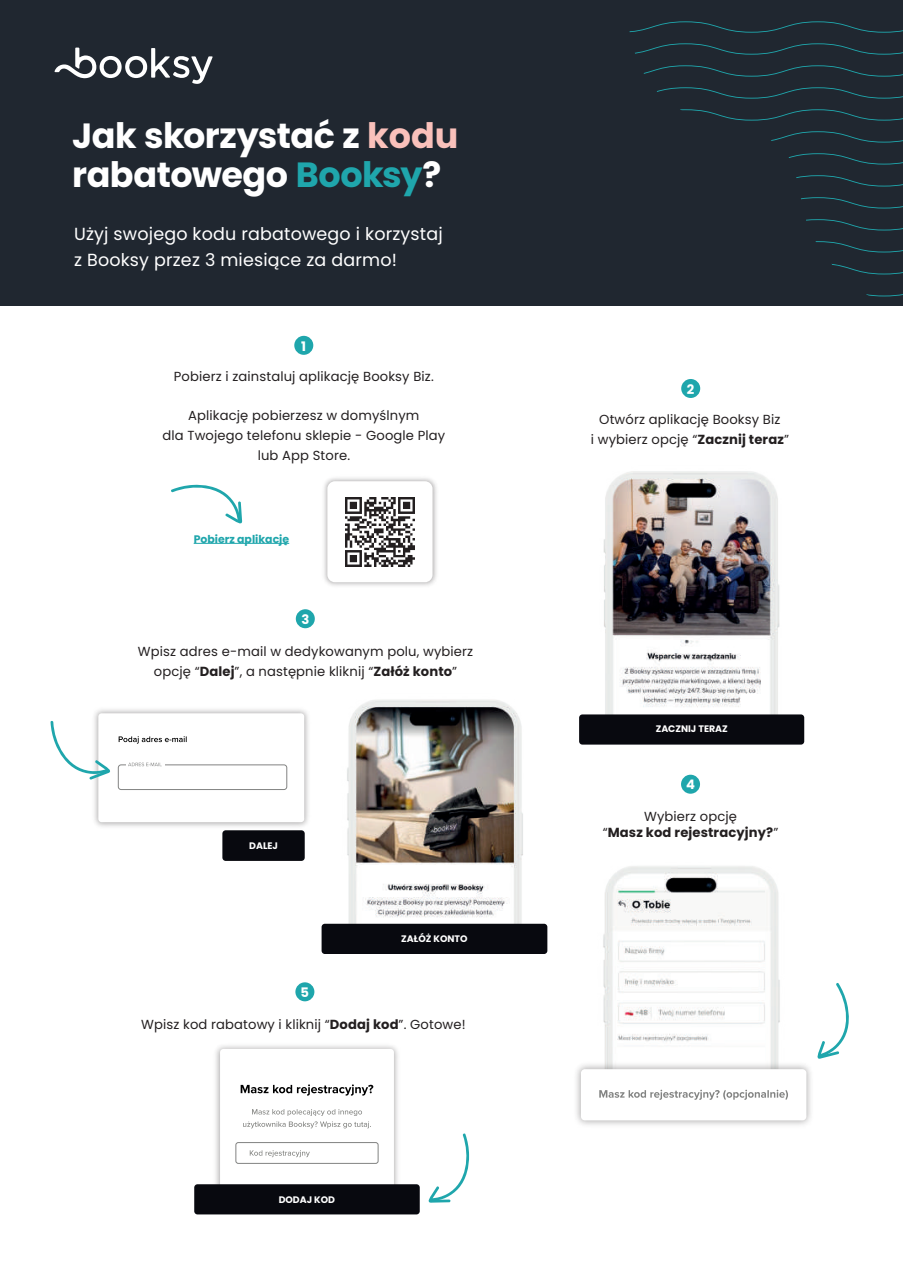
<style>
.page{position:relative;width:903px;height:1270px;background:#fff}
.page>*{position:absolute;margin:0;border:0;box-sizing:border-box;transform-origin:0 0}
.t1{font:700 35px/39.2px "Poppins";letter-spacing:-.015em;color:#fff}
.t2{font:17.5px/25.4px "Poppins";letter-spacing:.01em;color:#fff}
.t3{font:13.12px/19.6px "Poppins";letter-spacing:.01em;color:#231f20;text-align:center}
.t4{font:700 13.12px/15.8px "Poppins";letter-spacing:.01em;color:#231f20;text-align:center}
.t5{font:700 13.12px "Poppins";color:#fff}
.t6{font:700 10.85px "Poppins";color:#1fa6ac}
.t7{font:700 9.45px "Poppins";color:#fff}
.s1{color:#fac1bb}
.s2{color:#1fa6ac}
.s3{font-weight:700}
.s4{font-weight:400}
</style>
<div class="page">
<img style="left:337px;top:699px;width:200px;height:225px">
<img style="left:215px;top:1045px;width:183px;height:139px">
<div style="left:220px;top:1049px;width:174px;height:154px;background:#fff;border-radius:3px"></div>
<div style="left:0;top:0;width:903px;height:306px;background:#202730"></div>
<svg style="left:629px;top:21px;width:274px;height:12px"></svg>
<svg style="left:635px;top:43px;width:268px;height:12px"></svg>
<svg style="left:643px;top:65px;width:260px;height:12px"></svg>
<svg style="left:657px;top:87px;width:246px;height:12px"></svg>
<svg style="left:680px;top:109px;width:223px;height:12px"></svg>
<svg style="left:771px;top:131px;width:132px;height:12px"></svg>
<svg style="left:788px;top:153px;width:115px;height:12px"></svg>
<svg style="left:796px;top:175px;width:107px;height:12px"></svg>
<svg style="left:801px;top:197px;width:102px;height:12px"></svg>
<svg style="left:806px;top:219px;width:97px;height:11px"></svg>
<svg style="left:815px;top:241px;width:88px;height:11px"></svg>
<svg style="left:831px;top:264px;width:72px;height:10px"></svg>
<svg style="left:866px;top:294px;width:37px;height:2px"></svg>
<svg style="left:54px;top:48px;width:159px;height:36px"></svg>
<div style="left:681px;top:379px;width:19px;height:19px;background:#1fa6ac;border-radius:50%"></div>
<div style="left:296px;top:609px;width:19px;height:19px;background:#1fa6ac;border-radius:50%"></div>
<hr style="left:194px;top:543px;width:95px;height:1px;background:#1fa6ac">
<div style="left:294px;top:336px;width:19px;height:19px;background:#1fa6ac;border-radius:50%"></div>
<div style="left:681px;top:775px;width:19px;height:19px;background:#1fa6ac;border-radius:50%"></div>
<div style="left:295px;top:982px;width:19px;height:19px;background:#1fa6ac;border-radius:50%"></div>
<svg style="left:241px;top:1084px;width:132px;height:12px"></svg>
<svg style="left:243px;top:1109px;width:128px;height:19px"></svg>
<div style="left:236px;top:1142px;width:142px;height:22px;border:1px solid #828382;border-radius:2px"></div>
<svg style="left:250px;top:1150px;width:60px;height:7px"></svg>
<svg style="left:817px;top:983px;width:32px;height:76px"></svg>
<svg style="left:428px;top:1133px;width:42px;height:70px"></svg>
<svg style="left:171px;top:484px;width:71px;height:40px"></svg>
<div style="left:222px;top:830px;width:83px;height:31px;background:#08090f;border-radius:3px"></div>
<div style="left:194px;top:1184px;width:226px;height:30px;background:#08090f;border-radius:3px"></div>
<img style="left:361px;top:865px;width:149px;height:59px">
<div style="left:322px;top:924px;width:225px;height:30px;background:#08090f;border-radius:3px"></div>
<img style="left:94px;top:709px;width:215px;height:122px">
<div style="left:98px;top:713px;width:206px;height:109px;background:#fff;border-radius:3px"></div>
<svg style="left:119px;top:736px;width:68px;height:8px"></svg>
<div style="left:118px;top:765px;width:169px;height:25px;border:1px solid #828382;border-radius:3px"></div>
<svg style="left:126px;top:762px;width:38px;height:5px"></svg>
<svg style="left:128px;top:763px;width:34px;height:3px"></svg>
<svg style="left:50px;top:720px;width:60px;height:60px"></svg>
<img style="left:324px;top:478px;width:113px;height:108px">
<div style="left:327px;top:481px;width:105px;height:101px;background:#fff;border-radius:8px"></div>
<img style="left:579px;top:471px;width:224px;height:245px">
<div style="left:579px;top:714px;width:225px;height:31px;background:#08090f;border-radius:3px"></div>
<img style="left:603px;top:866px;width:177px;height:193px">
<img style="left:576px;top:1059px;width:235px;height:66px">
<div style="left:581px;top:1069px;width:225px;height:51px;background:#fff;border-radius:4px"></div>
<svg style="left:599px;top:1090px;width:189px;height:10px"></svg>
<img style="left:345px;top:497px;width:69px;height:69px">
<h1 class="t1" style="left:72px;top:117px;width:388px">Jak skorzystać z <span class="s1">kodu </span>rabatowego <span class="s2">Booksy</span>?</h1>
<h2 class="t2" style="left:74px;top:221px;width:370px">Użyj swojego kodu rabatowego i korzystaj z Booksy przez 3 miesiące za darmo!</h2>
<p class="t5" style="left:301px;top:338px;width:6px">1</p>
<p class="t3" style="left:174px;top:367px;width:261px">Pobierz i zainstaluj aplikację Booksy Biz.</p>
<p class="t3" style="left:162px;top:406px;width:284px">Aplikację pobierzesz w domyślnym<br>dla Twojego telefonu sklepie - Google Play lub App Store.</p>
<p class="t6" style="left:194px;top:532px;width:97px">Pobierz aplikację</p>
<p class="t5" style="left:301px;top:612px;width:9px">3</p>
<p class="t3" style="left:138px;top:642px;width:337px">Wpisz adres e-mail w dedykowanym polu, wybierz opcję “<span class="s3">Dalej</span>”, a następnie kliknij “<span class="s3">Załóż konto</span>”</p>
<p class="t7" style="left:249px;top:840px;width:30px">DALEJ</p>
<p class="t5" style="left:300px;top:985px;width:10px">5</p>
<p class="t7" style="left:401px;top:933px;width:68px">ZAŁÓŻ KONTO</p>
<p class="t3" style="left:141px;top:1015px;width:326px">Wpisz kod rabatowy i kliknij “<span class="s3">Dodaj kod</span>”. Gotowe!</p>
<p class="t7" style="left:279px;top:1194px;width:58px">DODAJ KOD</p>
<p class="t5" style="left:687px;top:382px;width:9px">2</p>
<p class="t3" style="left:591px;top:410px;width:200px">Otwórz aplikację Booksy Biz<br>i wybierz opcję “<span class="s3">Zacznij teraz</span>”</p>
<p class="t7" style="left:656px;top:723px;width:74px">ZACZNIJ TERAZ</p>
<p class="t5" style="left:686px;top:777px;width:10px">4</p>
<p class="t4" style="left:603px;top:809px;width:177px"><span class="s4">Wybierz opcję<br>“</span>Masz kod rejestracyjny?<span class="s4">”</span></p>
</div>
